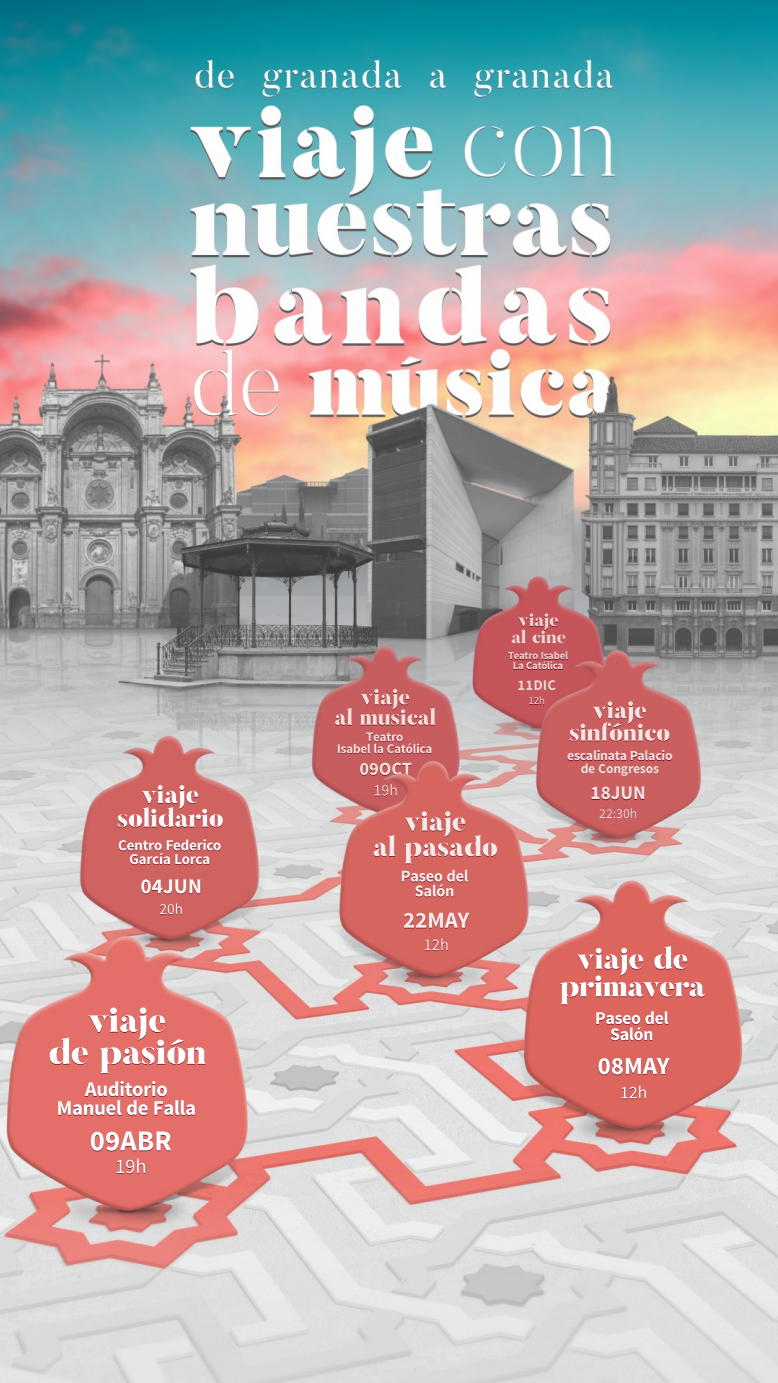
<style>
.page{position:relative;width:778px;height:1383px;background:#fff}
.page>*{position:absolute;margin:0;border:0;box-sizing:border-box;transform-origin:0 0}
.t1{font:700 19.2px "Source Sans Pro";color:#f5e4e0}
.t2{font:900 18.3px/16.5px "Butler Stencil";letter-spacing:-.03em;color:#f3d7d1;text-align:center}
.t3{font:700 15px "Source Sans Pro";color:#f3d7d1}
.t4{font:700 13.8px/12.3px "Source Sans Pro";letter-spacing:-.02em;color:#f5e4e0;text-align:center}
.t5{font:13.8px "Source Sans Pro";color:#f5e4e0}
.t6{font:700 10.8px/9.6px "Source Sans Pro";letter-spacing:-.02em;color:#f3d7d1;text-align:center}
.t7{font:10.8px "Source Sans Pro";color:#f3d7d1}
</style>
<div class="page">
<img style="left:0;top:0;width:778px;height:1382px">
<svg style="left:50px;top:1007px;width:156px;height:67px"></svg>
<svg style="left:58px;top:1081px;width:137px;height:34px"></svg>
<svg style="left:91px;top:1131px;width:80px;height:43px"></svg>
<svg style="left:373px;top:811px;width:124px;height:53px;background:#d97f7b"></svg>
<svg style="left:402px;top:870px;width:66px;height:27px;background:#d88785"></svg>
<svg style="left:404px;top:912px;width:65px;height:39px;background:#d87e7b"></svg>
<svg style="left:335px;top:689px;width:100px;height:36px;background:#cf7a7b"></svg>
<svg style="left:338px;top:732px;width:93px;height:22px;background:#cb7679"></svg>
<svg style="left:360px;top:762px;width:51px;height:34px;background:#cd7677"></svg>
<svg style="left:560px;top:946px;width:145px;height:59px"></svg>
<svg style="left:596px;top:1011px;width:72px;height:30px"></svg>
<svg style="left:598px;top:1057px;width:71px;height:42px"></svg>
<svg style="left:117px;top:785px;width:106px;height:42px"></svg>
<svg style="left:119px;top:839px;width:102px;height:26px"></svg>
<svg style="left:141px;top:879px;width:59px;height:36px;background:#d5807f"></svg>
<svg style="left:569px;top:701px;width:100px;height:40px;background:#d27f7f"></svg>
<h2 class="t2" style="left:511px;top:613px;width:57px">viaje al cine</h2>
<p class="t6" style="left:508px;top:652px;width:62px">Teatro Isabel<br>La Católica</p>
<p class="t3" style="left:517px;top:678px;width:40px">11DIC</p>
<p class="t7" style="left:528px;top:696px;width:18px">12h</p>
<p class="t4" style="left:567px;top:750px;width:107px">escalinata Palacio de Congresos</p>
<h1 class="t1" style="left:590px;top:784px;width:57px">18JUN</h1>
<p class="t5" style="left:599px;top:807px;width:40px">22:30h</p>
</div>
